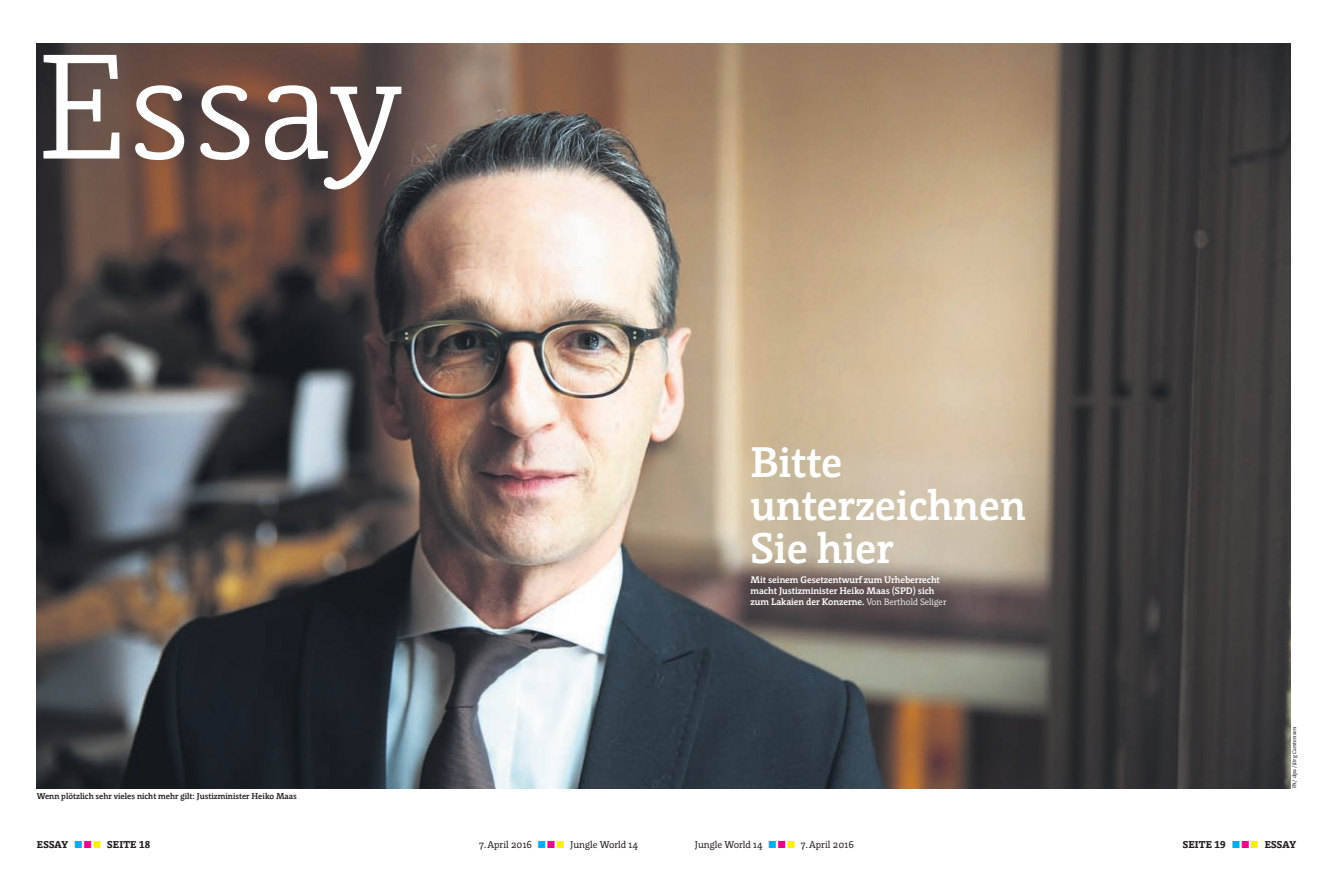
<style>
.page{position:relative;width:1333px;height:893px;background:#fff}
.page>*{position:absolute;margin:0;border:0;box-sizing:border-box;transform-origin:0 0}
.t1{font:300 150px "Floris JW Slab";color:#fff}
.t2{font:700 43px/43px "Floris JW Slab";color:#fff}
.t3{font:10px "Floris JW Slab";color:#231f20}
.t4{font:800 10px "Floris JW Slab";letter-spacing:.015em;color:#231f20}
.t5{font:700 9.5px/10.8px "Floris JW Slab";letter-spacing:-.005em;color:#fff}
.t6{font:700 8.5px "Floris JW Slab";color:#231f20}
.t7{font:5.5px "Qua Text";color:#231f20}
.s1{font-weight:300;font-size:9.2px}
.s2{font-family:"Floris JW04";font-weight:400;font-size:14.7px;color:#00aeef}
.s3{font-family:"Floris JW04";font-weight:400;font-size:14.7px;color:#ed028c}
.s4{font-family:"Floris JW04";font-weight:400;font-size:14.7px;color:#fff101}
.s5{font-family:"Floris JW04";font-size:14.8px;color:#00aeef}
.s6{font-family:"Floris JW04";font-size:14.8px;color:#ed028c}
.s7{font-family:"Floris JW04";font-size:14.8px;color:#fff101}
</style>
<div class="page">
<img style="left:37px;top:43px;width:1253px;height:745px">
<h1 class="t1" style="left:37px;top:7px;width:367px">Essay</h1>
<p class="t6" style="left:37px;top:790px;width:262px">Wenn plötzlich sehr vieles nicht mehr gilt: Justizminister Heiko Maas</p>
<h2 class="t2" style="left:750px;top:438px;width:276px">Bitte unterzeichnen<br>Sie hier</h2>
<p class="t5" style="left:750px;top:574px;width:197px">Mit seinem Gesetzentwurf zum Urheberrecht macht Justizminister Heiko Maas (SPD) sich zum Lakaien der Konzerne. <span class="s1">Von Berthold Seliger</span></p>
<p class="t7" style="left:1290px;top:788px;width:63px;rotate:-90deg">PA/dpa/ Jörg Carstensen</p>
<p class="t4" style="left:37px;top:837px;width:115px">ESSAY <span class="s2">∎</span><span class="s3">∎</span><span class="s4">∎</span> SEITE 18</p>
<p class="t3" style="left:479px;top:837px;width:160px">7.April 2016 <span class="s5">∎</span><span class="s6">∎</span><span class="s7">∎</span> Jungle World 14</p>
<p class="t3" style="left:694px;top:837px;width:160px">Jungle World 14 <span class="s5">∎</span><span class="s6">∎</span><span class="s7">∎</span> 7.April 2016</p>
<p class="t4" style="left:1182px;top:837px;width:115px">SEITE 19 <span class="s2">∎</span><span class="s3">∎</span><span class="s4">∎</span> ESSAY</p>
</div>
